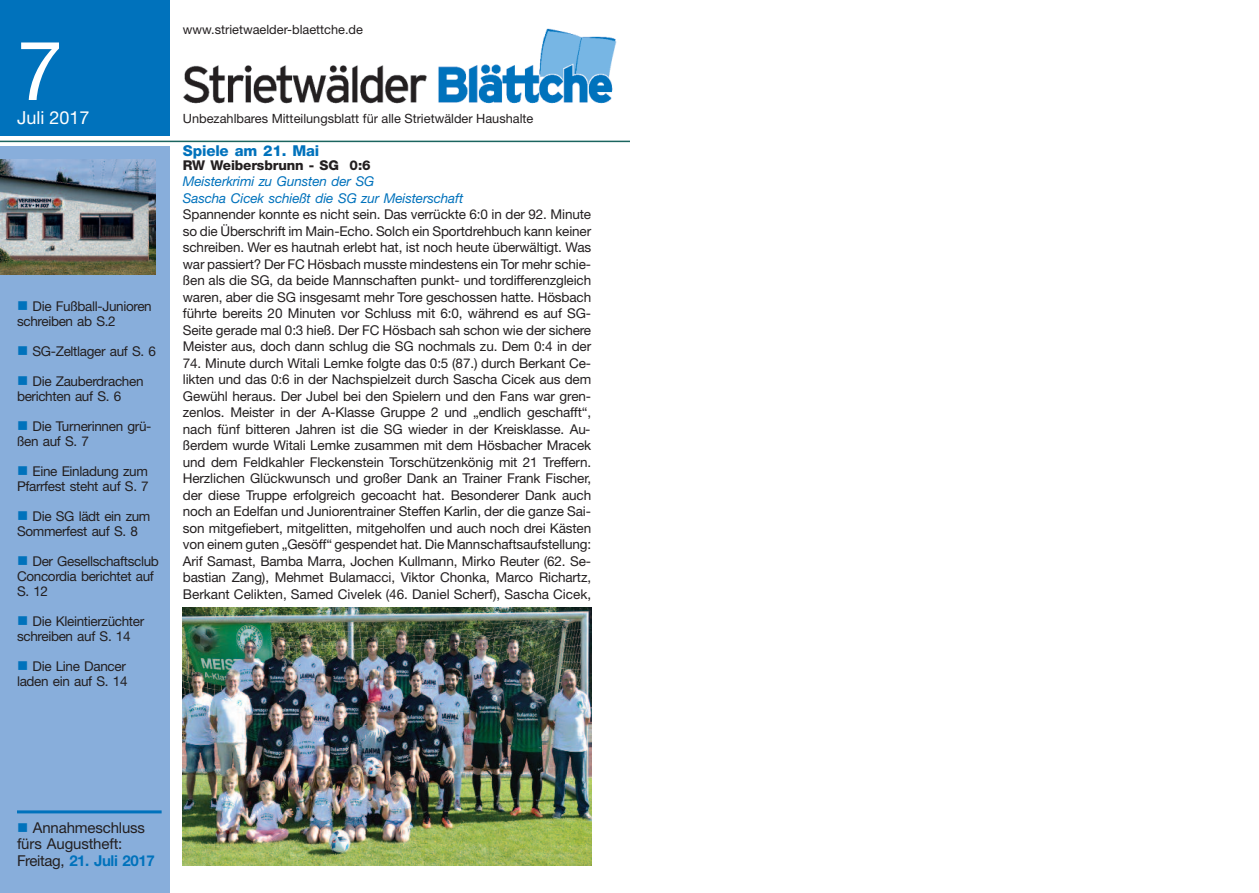
<style>
.page{position:relative;width:1259px;height:893px;background:#fff}
.page>*{position:absolute;margin:0;border:0;box-sizing:border-box;transform-origin:0 0}
.t1{font:82.5px "Helvetica Neue LT";color:#fff}
.t2{font:18px "Helvetica Neue LT";color:#fff}
.t3{font:15px/16.5px "Helvetica Neue LT";letter-spacing:-.01em;color:#231f20}
.t4{font:800 15px "Helvetica Neue LT";letter-spacing:-.01em;color:#0072bc}
.t5{font:13.5px/16.5px "Helvetica Neue LT";letter-spacing:-.025em;color:#231f20}
.t6{font:italic 13.5px/16.5px "Helvetica Neue LT";letter-spacing:-.01em;color:#0072bc}
.t7{font:800 13.5px "Helvetica Neue LT";letter-spacing:-.01em;color:#231f20}
.t8{font:12.75px "Helvetica Neue LT";color:#231f20}
.s1{color:#0072bc}
.s2{font-weight:700;color:#0072bc}
</style>
<div class="page">
<div style="left:0;top:0;width:170px;height:136px;background:#0072bc"></div>
<div style="left:0;top:147px;width:170px;height:746px;background:#88aedb"></div>
<img style="left:0;top:160px;width:155px;height:114px">
<hr style="left:0;top:141px;width:629px;height:1px;background:#1b655f">
<hr style="left:17px;top:810px;width:145px;height:3px;background:#0072bc">
<img style="left:183px;top:28px;width:434px;height:76px">
<img style="left:183px;top:607px;width:408px;height:259px">
<h1 class="t1" style="left:17px;top:41px;width:47px">7</h1>
<h2 class="t2" style="left:17px;top:111px;width:74px">Juli 2017</h2>
<p class="t5" style="left:17px;top:300px;width:136px;line-height:15px"><span class="s1">■</span> Die Fußball-Junioren schreiben ab S.2</p>
<p class="t5" style="left:17px;top:344px;width:140px"><span class="s1">■</span> SG-Zeltlager auf S. 6</p>
<p class="t5" style="left:17px;top:375px;width:128px;line-height:15px"><span class="s1">■</span> Die Zauberdrachen berichten auf S. 6</p>
<p class="t5" style="left:17px;top:420px;width:136px;line-height:15px"><span class="s1">■</span> Die Turnerinnen grü&shy;ßen auf S. 7</p>
<p class="t5" style="left:17px;top:465px;width:133px;line-height:15px"><span class="s1">■</span> Eine Einladung zum<br>Pfarrfest steht auf S. 7</p>
<p class="t5" style="left:17px;top:510px;width:135px;line-height:15px"><span class="s1">■</span> Die SG lädt ein zum<br>Sommerfest auf S. 8</p>
<p class="t5" style="left:17px;top:555px;width:143px;line-height:15px"><span class="s1">■</span> Der Gesellschaftsclub<br>Concordia berichtet auf<br>S. 12</p>
<p class="t5" style="left:17px;top:615px;width:129px;line-height:15px"><span class="s1">■</span> Die Kleintierzüchter schreiben auf S. 14</p>
<p class="t5" style="left:17px;top:660px;width:112px;line-height:15px"><span class="s1">■</span> Die Line Dancer laden ein auf S. 14</p>
<p class="t8" style="left:183px;top:25px;width:182px">www.strietwaelder-blaettche.de</p>
<p class="t8" style="left:183px;top:113px;width:352px">Unbezahlbares Mitteilungsblatt für alle Strietwälder Haushalte</p>
<p class="t4" style="left:183px;top:145px;width:138px">Spiele am 21. Mai</p>
<p class="t7" style="left:183px;top:160px;width:189px">RW Weibersbrunn - SG 0:6</p>
<p class="t6" style="left:183px;top:175px;width:282px">Meisterkrimi zu Gunsten der SG<br>Sascha Cicek schießt die SG zur Meisterschaft</p>
<p class="t5" style="left:183px;top:208px;width:410px;text-align:justify">Spannender konnte es nicht sein. Das verrückte 6:0 in der 92. Minute so die Überschrift im Main-Echo. Solch ein Sportdrehbuch kann keiner schreiben. Wer es hautnah erlebt hat, ist noch heute überwältigt. Was war passiert? Der FC Hösbach musste mindestens ein Tor mehr schie&shy;ßen als die SG, da beide Mannschaften punkt- und tordifferenzgleich waren, aber die SG insgesamt mehr Tore geschossen hatte. Hösbach führte bereits 20 Minuten vor Schluss mit 6:0, während es auf SG-Seite gerade mal 0:3 hieß. Der FC Hösbach sah schon wie der sichere Meister aus, doch dann schlug die SG nochmals zu. Dem 0:4 in der</p>
<p class="t5" style="left:183px;top:356px;width:410px;text-align:justify">74. Minute durch Witali Lemke folgte das 0:5 (87.) durch Berkant Ce&shy;likten und das 0:6 in der Nachspielzeit durch Sascha Cicek aus dem Gewühl heraus. Der Jubel bei den Spielern und den Fans war gren&shy;zenlos. Meister in der A-Klasse Gruppe 2 und „endlich geschafft“, nach fünf bitteren Jahren ist die SG wieder in der Kreisklasse. Au&shy;ßerdem wurde Witali Lemke zusammen mit dem Hösbacher Mracek und dem Feldkahler Fleckenstein Torschützenkönig mit 21 Treffern.<br>Herzlichen Glückwunsch und großer Dank an Trainer Frank Fischer, der diese Truppe erfolgreich gecoacht hat. Besonderer Dank auch noch an Edelfan und Juniorentrainer Steffen Karlin, der die ganze Sai&shy;son mitgefiebert, mitgelitten, mitgeholfen und auch noch drei Kästen von einem guten „Gesöff“ gespendet hat. Die Mannschaftsaufstellung:<br>Arif Samast, Bamba Marra, Jochen Kullmann, Mirko Reuter (62. Se&shy;bastian Zang), Mehmet Bulamacci, Viktor Chonka, Marco Richartz, Berkant Celikten, Samed Civelek (46. Daniel Scherf), Sascha Cicek,</p>
<p class="t3" style="left:17px;top:821px;width:139px"><span class="s1">■</span> Annahmeschluss fürs Augustheft:<br>Freitag, <span class="s2">21. Juli 2017</span></p>
</div>
